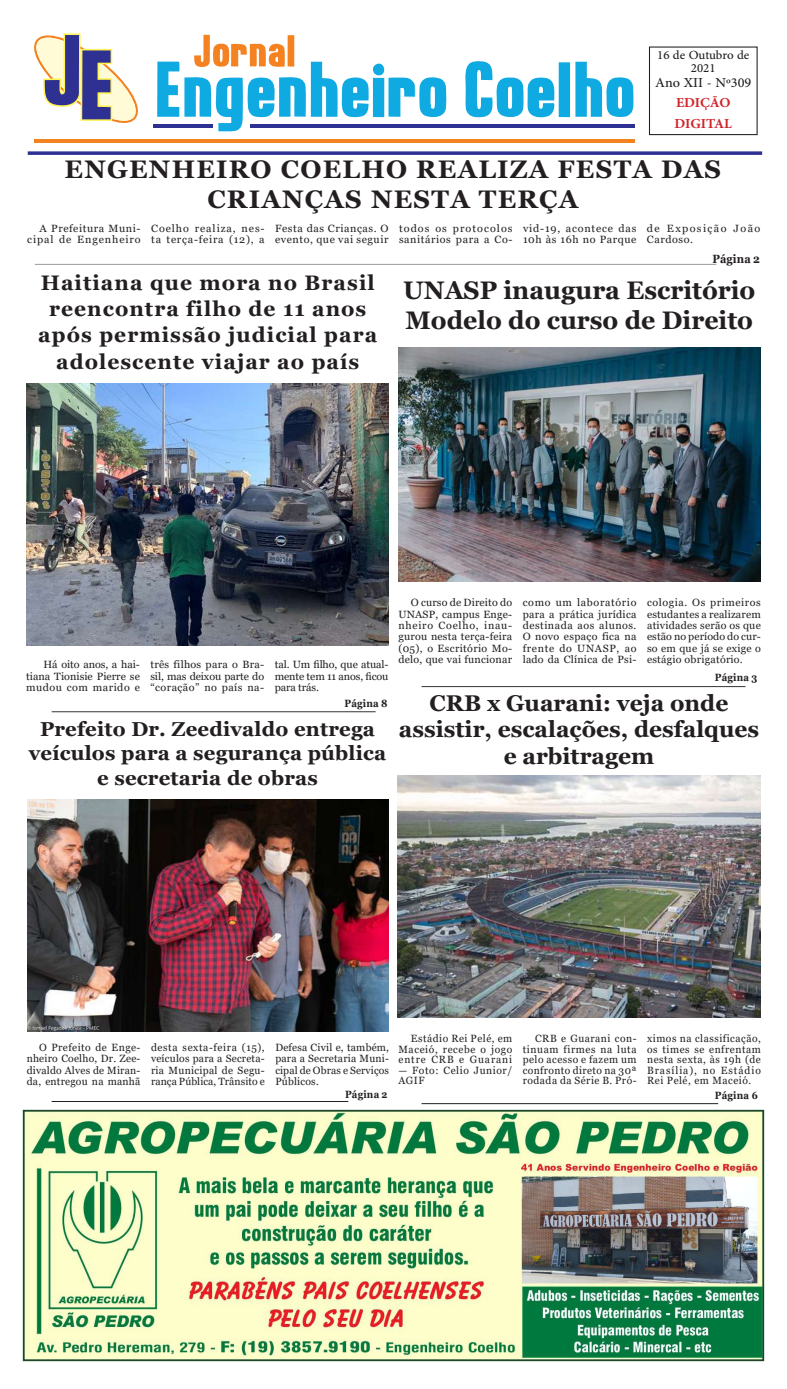
<style>
.page{position:relative;width:787px;height:1389px;background:#fff}
.page>*{position:absolute;margin:0;border:0;box-sizing:border-box;transform-origin:0 0}
.t1{font:700 25.38px/30.6px "Georgia";letter-spacing:.05em;color:#231f20;text-align:center}
.t2{font:700 25.38px/30.6px "Georgia";color:#231f20}
.t3{font:700 22.75px/26.2px "Georgia";color:#231f20;text-align:center}
.t4{font:700 21px/26.2px "Georgia";letter-spacing:.05em;color:#231f20;text-align:center}
.t5{font:700 20.12px/24.5px "Georgia";letter-spacing:.01em;color:#231f20;text-align:center}
.t6{font:700 19.25px/20.1px "Adobe Arabic";letter-spacing:-.005em;color:#d1232a}
.t7{font:19.25px "Adobe Arabic";color:#231f20}
.t8{font:17.5px/13.1px "Adobe Arabic";color:#231f20;text-align:center}
.t9{font:700 11.9px "Georgia";letter-spacing:.01em;color:#231f20;scale:.9 1}
.t10{font:10.5px/11.4px "Georgia";letter-spacing:.035em;color:#231f20;text-align:justify}
.t11{font:10.5px/11.4px "Georgia";letter-spacing:.085em;color:#231f20}
.t12{font:10.5px/11.4px "Georgia";letter-spacing:.095em;color:#231f20}
.t13{font:10.5px/11.4px "Georgia";letter-spacing:.075em;color:#231f20}
.t14{font:10.5px/11.4px "Georgia";letter-spacing:.08em;color:#231f20;text-align:right}
.t15{font:700 10.5px "Georgia";letter-spacing:.02em;color:#231f20;scale:.9 1}
.t16{font:10.5px/11.4px "Georgia";letter-spacing:.125em;color:#231f20}
.t17{font:10.5px/10.5px "Georgia";letter-spacing:.055em;color:#231f20}
</style>
<div class="page">
<div style="left:648px;top:47px;width:109px;height:88px;border:1px solid #231f20"></div>
<div style="left:558px;top:62px;width:12px;height:55px;background:#0faae2"></div>
<svg style="left:575px;top:62px;width:59px;height:55px"></svg>
<svg style="left:465px;top:61px;width:90px;height:57px"></svg>
<svg style="left:157px;top:35px;width:289px;height:97px"></svg>
<svg style="left:34px;top:33px;width:104px;height:90px"></svg>
<hr style="left:34px;top:139px;width:600px;height:4px;background:#f58220">
<hr style="left:250px;top:124px;width:384px;height:4px;background:#2e3092">
<hr style="left:153px;top:124px;width:59px;height:4px;background:#2e3092">
<svg style="left:28px;top:151px;width:733px;height:4px;background:#47499f"></svg>
<hr style="left:421px;top:1103px;width:297px;height:1px;background:#231f20">
<hr style="left:35px;top:264px;width:681px;height:1px;background:#999">
<hr style="left:421px;top:686px;width:324px;height:1px;background:#333">
<hr style="left:52px;top:711px;width:323px;height:1px;background:#333">
<hr style="left:52px;top:1101px;width:296px;height:1px;background:#231f20">
<img style="left:23px;top:1109px;width:740px;height:252px">
<img style="left:398px;top:348px;width:362px;height:233px">
<img style="left:26px;top:383px;width:362px;height:263px">
<img style="left:28px;top:799px;width:360px;height:232px">
<img style="left:397px;top:776px;width:363px;height:242px">
<h3 class="t8" style="left:657px;top:47px;width:94px">16 de Outubro de<br>2021</h3>
<h3 class="t7" style="left:655px;top:69px;width:98px">Ano XII - Nº309</h3>
<h3 class="t6" style="left:674px;top:91px;width:59px">EDIÇÃO<br>DIGITAL</h3>
<h1 class="t1" style="left:64px;top:154px;width:657px">ENGENHEIRO COELHO REALIZA FESTA DAS<br>CRIANÇAS NESTA TERÇA</h1>
<p class="t14" style="left:27px;top:223px;width:115px">A Prefeitura Muni&shy;cipal de Engenheiro</p>
<p class="t11" style="left:151px;top:223px;width:115px">Coelho realiza, nes&shy;ta terça-feira (12), a</p>
<p class="t10" style="left:275px;top:223px;width:115px">Festa das Crianças. O evento, que vai seguir</p>
<p class="t12" style="left:399px;top:223px;width:115px">todos os protocolos sanitários para a Co-</p>
<p class="t13" style="left:523px;top:223px;width:115px">vid-19, acontece das<br>10h às 16h no Parque</p>
<p class="t16" style="left:646px;top:223px;width:115px">de Exposição João<br>Cardoso.</p>
<p class="t9" style="left:712px;top:251px;width:54px">Página 2</p>
<h1 class="t2" style="left:403px;top:275px;width:354px">UNASP inaugura Escritório<br>Modelo do curso de Direito</h1>
<h3 class="t4" style="left:38px;top:270px;width:340px">Haitiana que mora no Brasil reencontra filho de 11 anos após permissão judicial para adolescente viajar ao país</h3>
<p class="t10" style="left:26px;top:659px;width:115px;text-indent:17px">Há oito anos, a hai&shy;tiana Tionisie Pierre se mudou com marido e</p>
<p class="t10" style="left:150px;top:659px;width:115px">três filhos para o Bra&shy;sil, mas deixou parte do “coração” no país na-</p>
<p class="t10" style="left:274px;top:659px;width:115px">tal. Um filho, que atual&shy;mente tem 11 anos, ficou para trás.</p>
<h3 class="t5" style="left:29px;top:717px;width:359px">Prefeito Dr. Zeedivaldo entrega veículos para a segurança pública e secretaria de obras</h3>
<p class="t15" style="left:344px;top:696px;width:49px">Página 8</p>
<p class="t10" style="left:398px;top:597px;width:115px;text-indent:12px">O curso de Direito do UNASP, campus Enge&shy;nheiro Coelho, inau&shy;gurou nesta terça-feira (05), o Escritório Mo&shy;delo, que vai funcionar</p>
<p class="t10" style="left:522px;top:597px;width:115px">como um laboratório para a prática jurídica destinada aos alunos.<br>O novo espaço fica na frente do UNASP, ao lado da Clínica de Psi-</p>
<p class="t10" style="left:646px;top:597px;width:115px">cologia. Os primeiros estudantes a realizarem atividades serão os que estão no período do cur&shy;so em que já se exige o estágio obrigatório.</p>
<p class="t15" style="left:714px;top:671px;width:49px">Página 3</p>
<h2 class="t3" style="left:399px;top:690px;width:361px">CRB x Guarani: veja onde assistir, escalações, desfalques e arbitragem</h2>
<p class="t10" style="left:27px;top:1042px;width:115px;text-indent:12px">O Prefeito de Enge&shy;nheiro Coelho, Dr. Zee&shy;divaldo Alves de Miran&shy;da, entregou na manhã</p>
<p class="t10" style="left:151px;top:1042px;width:115px">desta sexta-feira (15), veículos para a Secreta&shy;ria Municipal de Segu&shy;rança Pública, Trânsito e</p>
<p class="t10" style="left:275px;top:1042px;width:115px">Defesa Civil e, também, para a Secretaria Muni&shy;cipal de Obras e Serviços Públicos.</p>
<p class="t10" style="left:398px;top:1034px;width:115px;line-height:10.5px;text-indent:12px">Estádio Rei Pelé, em Maceió, recebe o jogo entre CRB e Guarani</p>
<p class="t17" style="left:398px;top:1065px;width:115px">— Foto: Celio Junior/<br>AGIF</p>
<p class="t15" style="left:345px;top:1088px;width:49px">Página 2</p>
<p class="t10" style="left:522px;top:1034px;width:115px;line-height:10.5px;text-indent:12px">CRB e Guarani con&shy;tinuam firmes na luta pelo acesso e fazem um confronto direto na 30ª rodada da Série B. Pró-</p>
<p class="t10" style="left:647px;top:1034px;width:115px;line-height:10.5px">ximos na classificação, os times se enfrentam nesta sexta, às 19h (de Brasília), no Estádio Rei Pelé, em Maceió.</p>
<p class="t15" style="left:714px;top:1089px;width:49px">Página 6</p>
</div>
